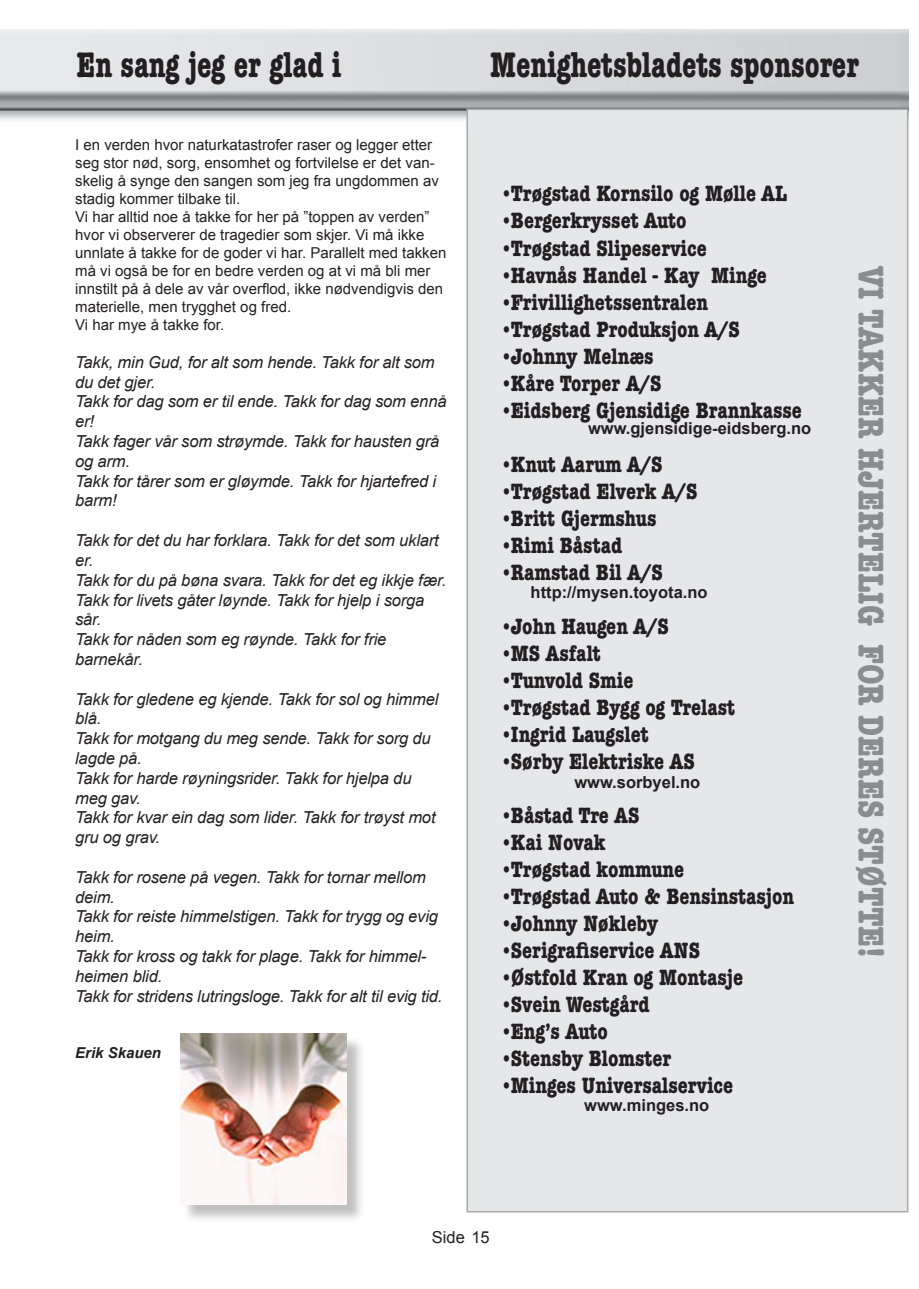
<style>
.page{position:relative;width:919px;height:1289px;background:#fff}
.page>*{position:absolute;margin:0;border:0;box-sizing:border-box;transform-origin:0 0}
.t1{font:700 condensed 36px "American Typewriter";color:#8a8c8f}
.t2{font:700 condensed 36px "American Typewriter";color:#231f20;scale:.9 1}
.t3{font:700 condensed 22.5px "American Typewriter";color:#231f20}
.t4{font:italic 16.5px/19.8px "Arial";letter-spacing:-.01em;color:#231f20}
.t5{font:700 16.5px "Arial";color:#231f20}
.t6{font:16.5px "Arial";color:#231f20}
.t7{font:15px/18px "Arial";color:#231f20}
.t8{font:italic 700 15px "Arial";color:#231f20}
</style>
<div class="page">
<img style="left:0;top:30px;width:908px;height:90px">
<div style="left:466px;top:108px;width:442px;height:1104px;background:#e6e7e9;border:2px solid #a8a9ad"></div>
<div style="left:182px;top:1035px;width:189px;height:193px;background:#231f20;opacity:.28"></div>
<img style="left:180px;top:1033px;width:167px;height:171px">
<h1 class="t2" style="left:77px;top:43px;width:296px">En sang jeg er glad i</h1>
<p class="t7" style="left:75px;top:136px;width:373px">I en verden hvor naturkatastrofer raser og legger etter seg stor nød, sorg, ensomhet og fortvilelse er det van&shy;skelig å synge den sangen som jeg fra ungdommen av stadig kommer tilbake til.<br>Vi har alltid noe å takke for her på ”toppen av verden” hvor vi observerer de tragedier som skjer. Vi må ikke unnlate å takke for de goder vi har. Parallelt med takken må vi også be for en bedre verden og at vi må bli mer innstilt på å dele av vår overflod, ikke nødvendigvis den materielle, men trygghet og fred.<br>Vi har mye å takke for.</p>
<p class="t4" style="left:75px;top:352px;width:373px">Takk, min Gud, for alt som hende. Takk for alt som du det gjer.<br>Takk for dag som er til ende. Takk for dag som ennå er!<br>Takk fager vår som strøymde. Takk for hausten grå og arm.<br>Takk for tårer som er gløymde. Takk for hjartefred i barm!</p>
<p class="t4" style="left:75px;top:530px;width:373px">Takk for det du har forklara. Takk for det som uklart er.<br>Takk for du på bøna svara. Takk for det eg ikkje fær.<br>Takk for livets gåter løynde. Takk for hjelp i sorga sår.<br>Takk for nåden som eg røynde. Takk for frie barnekår.</p>
<p class="t4" style="left:75px;top:689px;width:365px">Takk for gledene eg kjende. Takk for sol og himmel blå.<br>Takk for motgang du meg sende. Takk for sorg du lagde på.<br>Takk for harde røyningsrider. Takk for hjelpa du meg gav.<br>Takk for kvar ein dag som lider. Takk for trøyst mot gru og grav.</p>
<p class="t4" style="left:75px;top:867px;width:369px">Takk for rosene på vegen. Takk for tornar mellom deim.<br>Takk for reiste himmelstigen. Takk for trygg og evig heim.<br>Takk for kross og takk for plage. Takk for himmel&shy;heimen blid.<br>Takk for stridens lutringsloge. Takk for alt til evig tid.</p>
<p class="t8" style="left:75px;top:1042px;width:87px">Erik Skauen</p>
<h1 class="t2" style="left:490px;top:44px;width:411px">Menighetsbladets sponsorer</h1>
<h2 class="t3" style="left:502px;top:180px;width:287px">•Trøgstad Kornsilo og Mølle AL</h2>
<h2 class="t3" style="left:502px;top:207px;width:186px">•Bergerkrysset Auto</h2>
<h2 class="t3" style="left:502px;top:234px;width:206px">•Trøgstad Slipeservice</h2>
<h2 class="t3" style="left:502px;top:261px;width:266px">•Havnås Handel - Kay Minge</h2>
<h2 class="t3" style="left:502px;top:288px;width:207px">•Frivillighetssentralen</h2>
<h2 class="t3" style="left:502px;top:315px;width:239px">•Trøgstad Produksjon A/S</h2>
<h2 class="t3" style="left:502px;top:342px;width:153px">•Johnny Melnæs</h2>
<h2 class="t3" style="left:502px;top:369px;width:161px">•Kåre Torper A/S</h2>
<h2 class="t3" style="left:502px;top:396px;width:301px">•Eidsberg Gjensidige Brannkasse</h2>
<h2 class="t3" style="left:502px;top:450px;width:162px">•Knut Aarum A/S</h2>
<h2 class="t3" style="left:502px;top:477px;width:197px">•Trøgstad Elverk A/S</h2>
<h2 class="t3" style="left:502px;top:504px;width:156px">•Britt Gjermshus</h2>
<h2 class="t3" style="left:502px;top:531px;width:121px">•Rimi Båstad</h2>
<h2 class="t3" style="left:502px;top:558px;width:162px">•Ramstad Bil A/S</h2>
<h2 class="t3" style="left:502px;top:612px;width:168px">•John Haugen A/S</h2>
<h2 class="t3" style="left:502px;top:639px;width:100px">•MS Asfalt</h2>
<h2 class="t3" style="left:502px;top:666px;width:133px">•Tunvold Smie</h2>
<h2 class="t3" style="left:502px;top:693px;width:234px">•Trøgstad Bygg og Trelast</h2>
<h2 class="t3" style="left:502px;top:720px;width:148px">•Ingrid Laugslet</h2>
<h2 class="t3" style="left:502px;top:747px;width:194px">•Sørby Elektriske AS</h2>
<h2 class="t3" style="left:502px;top:801px;width:139px">•Båstad Tre AS</h2>
<h2 class="t3" style="left:502px;top:828px;width:105px">•Kai Novak</h2>
<h2 class="t3" style="left:502px;top:855px;width:183px">•Trøgstad kommune</h2>
<h2 class="t3" style="left:502px;top:882px;width:293px">•Trøgstad Auto &amp; Bensinstasjon</h2>
<h2 class="t3" style="left:502px;top:909px;width:158px">•Johnny Nøkleby</h2>
<h2 class="t3" style="left:502px;top:936px;width:199px">•Serigrafiservice ANS</h2>
<h2 class="t3" style="left:502px;top:963px;width:243px">•Østfold Kran og Montasje</h2>
<h2 class="t3" style="left:502px;top:990px;width:149px">•Svein Westgård</h2>
<h2 class="t3" style="left:502px;top:1017px;width:107px">•Eng’s Auto</h2>
<h2 class="t3" style="left:502px;top:1044px;width:171px">•Stensby Blomster</h2>
<h2 class="t3" style="left:502px;top:1071px;width:233px">•Minges Universalservice</h2>
<p class="t5" style="left:588px;top:418px;width:225px">www.gjensidige-eidsberg.no</p>
<p class="t5" style="left:530px;top:581px;width:178px">http://mysen.toyota.no</p>
<p class="t5" style="left:574px;top:770px;width:127px">www.sorbyel.no</p>
<p class="t5" style="left:584px;top:1094px;width:126px">www.minges.no</p>
<h1 class="t1" style="left:892px;top:266px;width:693px;rotate:90deg">VI TAKKER HJERTELIG FOR DERES STØTTE!</h1>
<h1 class="t1" style="left:892px;top:344px;width:693px;rotate:90deg">VI TAKKER HJERTELIG FOR DERES STØTTE!</h1>
<p class="t6" style="left:432px;top:1225px;width:59px">Side 15</p>
</div>
